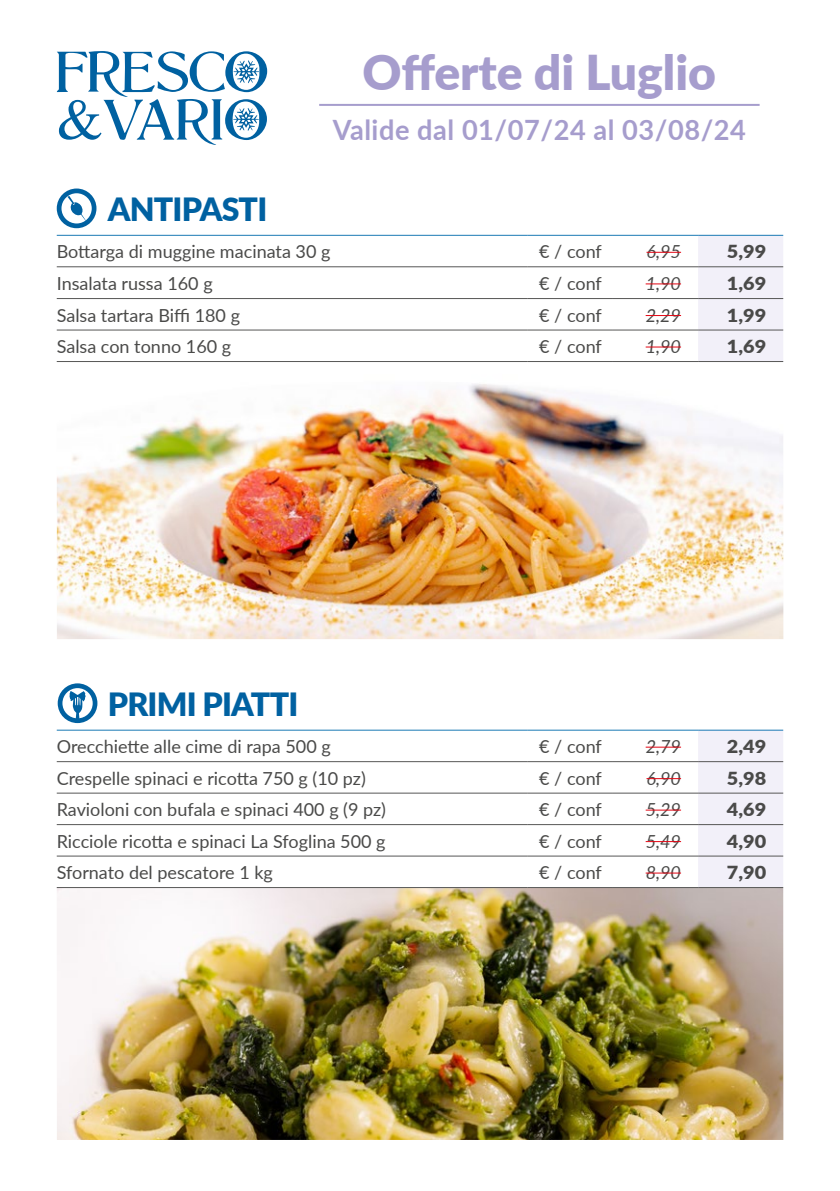
<style>
.page{position:relative;width:840px;height:1191px;background:#fff}
.page>*{position:absolute;margin:0;border:0;box-sizing:border-box;transform-origin:0 0}
.t1{font:900 48px "Lato";color:#a69dcd}
.t2{font:900 32px "Lato";letter-spacing:-.025em;color:#0061a1}
.t3{font:700 28px "Lato";letter-spacing:.02em;color:#a69dcd}
.t4{font:18px "Lato";color:#4a4a49}
.t5{font:italic 18px "Lato";color:#4a4a49}
.t6{font:900 18px "Lato";color:#4a4a49;scale:1.1 1}
</style>
<div class="page">
<img style="left:57px;top:384px;width:726px;height:255px">
<img style="left:57px;top:887px;width:726px;height:253px">
<svg style="left:57px;top:267px;width:470px;height:63px"></svg>
<div style="left:697px;top:236px;width:85px;height:125px;background:#f2f0f9"></div>
<hr style="left:612px;top:266px;width:85px;height:1px;background:#575756">
<hr style="left:697px;top:266px;width:85px;height:1px;background:#575756">
<hr style="left:612px;top:298px;width:85px;height:1px;background:#575756">
<hr style="left:697px;top:298px;width:85px;height:1px;background:#575756">
<hr style="left:612px;top:330px;width:85px;height:1px;background:#575756">
<hr style="left:697px;top:330px;width:85px;height:1px;background:#575756">
<hr style="left:612px;top:361px;width:85px;height:1px;background:#575756">
<hr style="left:697px;top:361px;width:85px;height:1px;background:#575756">
<hr style="left:57px;top:266px;width:470px;height:1px;background:#575756">
<hr style="left:527px;top:266px;width:85px;height:1px;background:#575756">
<hr style="left:57px;top:298px;width:470px;height:1px;background:#575756">
<hr style="left:527px;top:298px;width:85px;height:1px;background:#575756">
<hr style="left:57px;top:330px;width:470px;height:1px;background:#575756">
<hr style="left:527px;top:330px;width:85px;height:1px;background:#575756">
<hr style="left:57px;top:361px;width:470px;height:1px;background:#575756">
<hr style="left:527px;top:361px;width:85px;height:1px;background:#575756">
<hr style="left:57px;top:235px;width:470px;height:1px;background:#1a79b4">
<hr style="left:527px;top:235px;width:85px;height:1px;background:#1a79b4">
<hr style="left:612px;top:235px;width:85px;height:1px;background:#1a79b4">
<hr style="left:697px;top:235px;width:85px;height:1px;background:#1a79b4">
<hr style="left:646px;top:252px;width:34px;height:1px;background:#e30613">
<hr style="left:645px;top:283px;width:35px;height:1px;background:#e30613">
<hr style="left:645px;top:315px;width:35px;height:1px;background:#e30613">
<hr style="left:645px;top:346px;width:35px;height:1px;background:#e30613">
<svg style="left:57px;top:762px;width:470px;height:95px"></svg>
<div style="left:697px;top:731px;width:85px;height:156px;background:#f2f0f9"></div>
<hr style="left:57px;top:730px;width:470px;height:1px;background:#1a79b4">
<hr style="left:527px;top:730px;width:85px;height:1px;background:#1a79b4">
<hr style="left:612px;top:730px;width:85px;height:1px;background:#1a79b4">
<hr style="left:697px;top:730px;width:85px;height:1px;background:#1a79b4">
<hr style="left:57px;top:761px;width:470px;height:1px;background:#575756">
<hr style="left:527px;top:761px;width:85px;height:1px;background:#575756">
<hr style="left:612px;top:761px;width:85px;height:1px;background:#575756">
<hr style="left:697px;top:761px;width:85px;height:1px;background:#575756">
<hr style="left:57px;top:792px;width:470px;height:1px;background:#575756">
<hr style="left:527px;top:792px;width:85px;height:1px;background:#575756">
<hr style="left:612px;top:792px;width:85px;height:1px;background:#575756">
<hr style="left:697px;top:792px;width:85px;height:1px;background:#575756">
<hr style="left:57px;top:824px;width:470px;height:1px;background:#575756">
<hr style="left:527px;top:824px;width:85px;height:1px;background:#575756">
<hr style="left:612px;top:824px;width:85px;height:1px;background:#575756">
<hr style="left:697px;top:824px;width:85px;height:1px;background:#575756">
<hr style="left:57px;top:855px;width:470px;height:1px;background:#575756">
<hr style="left:527px;top:855px;width:85px;height:1px;background:#575756">
<hr style="left:612px;top:855px;width:85px;height:1px;background:#575756">
<hr style="left:697px;top:855px;width:85px;height:1px;background:#575756">
<hr style="left:57px;top:887px;width:470px;height:1px;background:#575756">
<hr style="left:527px;top:887px;width:85px;height:1px;background:#575756">
<hr style="left:612px;top:887px;width:85px;height:1px;background:#575756">
<hr style="left:697px;top:887px;width:85px;height:1px;background:#575756">
<hr style="left:645px;top:746px;width:35px;height:1px;background:#e30613">
<hr style="left:646px;top:778px;width:34px;height:1px;background:#e30613">
<hr style="left:645px;top:809px;width:35px;height:1px;background:#e30613">
<hr style="left:645px;top:841px;width:35px;height:1px;background:#e30613">
<hr style="left:645px;top:872px;width:35px;height:1px;background:#e30613">
<svg style="left:58px;top:683px;width:39px;height:40px"></svg>
<svg style="left:57px;top:188px;width:39px;height:40px"></svg>
<svg style="left:57px;top:51px;width:210px;height:94px"></svg>
<hr style="left:319px;top:104px;width:440px;height:2px;background:#a69dcd">
<h1 class="t1" style="left:362px;top:36px;width:355px">Offerte di Luglio</h1>
<h3 class="t3" style="left:332px;top:109px;width:414px">Valide dal 01/07/24 al 03/08/24</h3>
<h2 class="t2" style="left:108px;top:186px;width:161px">ANTIPASTI</h2>
<p class="t4" style="left:57px;top:239px;width:275px">Bottarga di muggine macinata 30 g</p>
<p class="t4" style="left:539px;top:239px;width:64px">€ / conf</p>
<p class="t5" style="left:646px;top:239px;width:36px">6,95</p>
<p class="t6" style="left:726px;top:238px;width:37px">5,99</p>
<p class="t4" style="left:57px;top:270px;width:157px">Insalata russa 160 g</p>
<p class="t4" style="left:539px;top:270px;width:64px">€ / conf</p>
<p class="t5" style="left:645px;top:270px;width:37px">1,90</p>
<p class="t6" style="left:726px;top:270px;width:37px">1,69</p>
<p class="t4" style="left:57px;top:302px;width:185px">Salsa tartara Biffi 180 g</p>
<p class="t4" style="left:539px;top:302px;width:64px">€ / conf</p>
<p class="t5" style="left:645px;top:302px;width:37px">2,29</p>
<p class="t6" style="left:726px;top:301px;width:37px">1,99</p>
<p class="t4" style="left:57px;top:333px;width:176px">Salsa con tonno 160 g</p>
<p class="t4" style="left:539px;top:333px;width:64px">€ / conf</p>
<p class="t5" style="left:645px;top:334px;width:37px">1,90</p>
<p class="t6" style="left:726px;top:333px;width:37px">1,69</p>
<h2 class="t2" style="left:108px;top:680px;width:192px">PRIMI PIATTI</h2>
<p class="t4" style="left:57px;top:733px;width:275px">Orecchiette alle cime di rapa 500 g</p>
<p class="t4" style="left:539px;top:733px;width:64px">€ / conf</p>
<p class="t5" style="left:645px;top:733px;width:37px">2,79</p>
<p class="t6" style="left:726px;top:733px;width:37px">2,49</p>
<p class="t4" style="left:57px;top:765px;width:310px">Crespelle spinaci e ricotta 750 g (10 pz)</p>
<p class="t4" style="left:539px;top:765px;width:64px">€ / conf</p>
<p class="t5" style="left:646px;top:765px;width:36px">6,90</p>
<p class="t6" style="left:726px;top:764px;width:37px">5,98</p>
<p class="t4" style="left:57px;top:796px;width:331px">Ravioloni con bufala e spinaci 400 g (9 pz)</p>
<p class="t4" style="left:539px;top:796px;width:64px">€ / conf</p>
<p class="t5" style="left:645px;top:796px;width:37px">5,29</p>
<p class="t6" style="left:726px;top:796px;width:37px">4,69</p>
<p class="t4" style="left:57px;top:828px;width:330px">Ricciole ricotta e spinaci La Sfoglina 500 g</p>
<p class="t4" style="left:539px;top:828px;width:64px">€ / conf</p>
<p class="t5" style="left:645px;top:828px;width:37px">5,49</p>
<p class="t6" style="left:726px;top:827px;width:37px">4,90</p>
<p class="t4" style="left:57px;top:859px;width:217px">Sfornato del pescatore 1 kg</p>
<p class="t4" style="left:539px;top:859px;width:64px">€ / conf</p>
<p class="t5" style="left:645px;top:859px;width:37px">8,90</p>
<p class="t6" style="left:726px;top:859px;width:37px">7,90</p>
</div>
